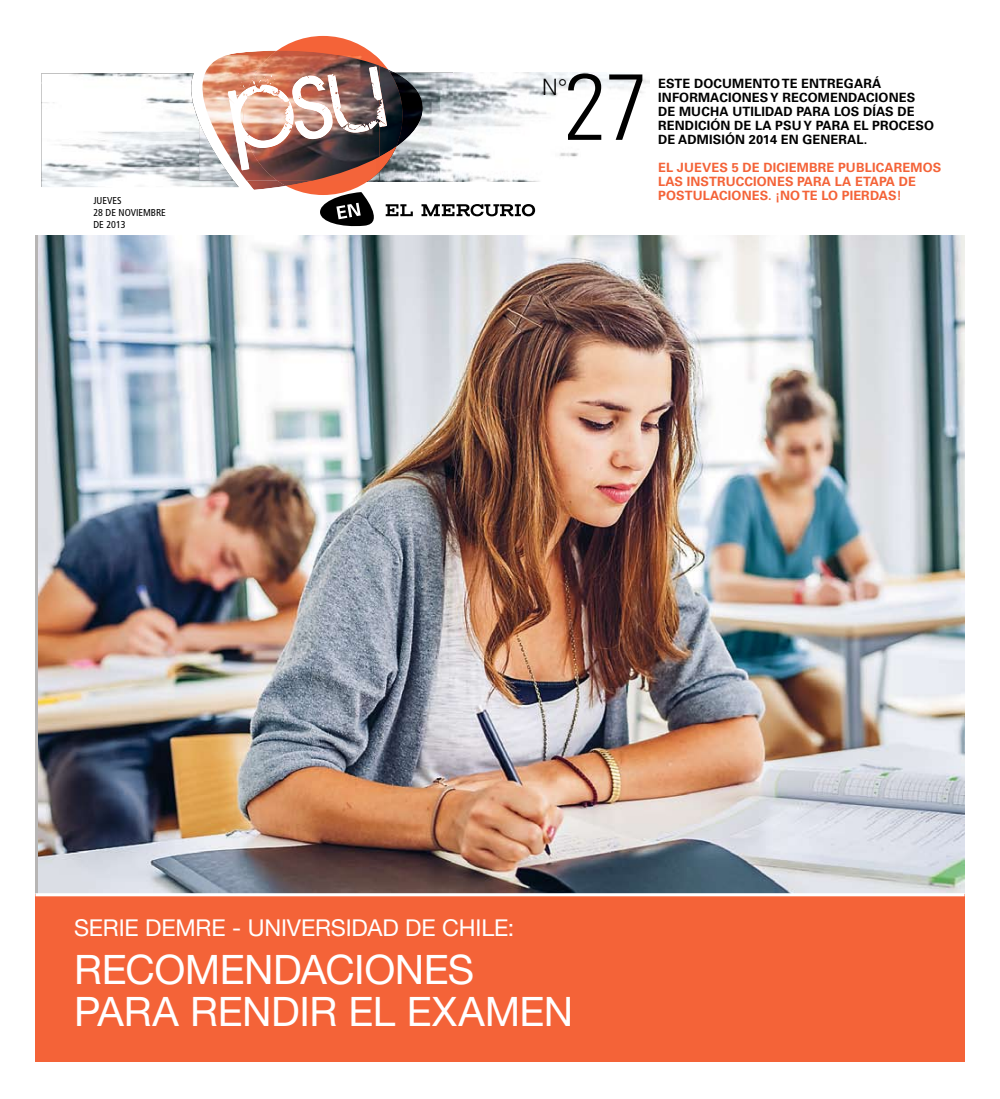
<style>
.page{position:relative;width:1000px;height:1099px;background:#fff}
.page>*{position:absolute;margin:0;border:0;box-sizing:border-box;transform-origin:0 0}
.t1{font:300 condensed 93.75px "Univers LT Std";color:#000}
.t2{font:40.62px/41.9px "Helvetica Neue LT Std";letter-spacing:-.01em;color:#fff}
.t3{font:23.25px "Helvetica Neue LT Std";letter-spacing:-.005em;color:#fff}
.t4{font:300 22.5px "Univers LT Std";color:#000}
.t5{font:700 12.75px/14px "Univers LT Std";letter-spacing:.01em;color:#000}
.t6{font:700 12.75px/14px "Univers LT Std";letter-spacing:.01em;color:#f46338}
.t7{font:condensed 10px/12px "Frutiger LT Std";color:#000}
</style>
<div class="page">
<img style="left:453px;top:72px;width:137px;height:1px">
<img style="left:453px;top:73px;width:196px;height:109px">
<img style="left:413px;top:72px;width:40px;height:110px">
<img style="left:41px;top:73px;width:92px;height:114px">
<div style="left:243px;top:36px;width:159px;height:159px;background:#f46338;border-radius:50%"></div>
<img style="left:413px;top:73px;width:9px;height:73px">
<img style="left:133px;top:50px;width:280px;height:177px">
<svg style="left:421px;top:204px;width:114px;height:12px"></svg>
<img style="left:38px;top:235px;width:926px;height:658px">
<div style="left:35px;top:894px;width:929px;height:167px;background:#f46338"></div>
<hr style="left:35px;top:893px;width:929px;height:3px;background:#fff">
<p class="t7" style="left:93px;top:195px;width:73px">JUEVES<br>28 DE NOVIEMBRE<br>DE 2013</p>
<h1 class="t1" style="left:564px;top:50px;width:85px">27</h1>
<h3 class="t4" style="left:541px;top:74px;width:27px">n°</h3>
<p class="t5" style="left:658px;top:77px;width:277px">ESTE DOCUMENTO TE ENTREGARÁ<br>INFORMACIONES Y RECOMENDACIONES<br>DE MUCHA UTILIDAD PARA LOS DÍAS DE<br>RENDICIÓN DE LA PSU Y PARA EL PROCESO<br>DE ADMISIÓN 2014 EN GENERAL.</p>
<p class="t6" style="left:658px;top:160px;width:284px">EL JUEVES 5 DE DICIEMBRE PUBLICAREMOS<br>LAS INSTRUCCIONES PARA LA ETAPA DE<br>POSTULACIONES. ¡NO TE LO PIERDAS!</p>
<h3 class="t3" style="left:74px;top:914px;width:88px">SERIE DEM</h3>
<h3 class="t3" style="left:195px;top:914px;width:150px">RE - UNIVERSIDAD</h3>
<h3 class="t3" style="left:405px;top:914px;width:110px">DE CHILE:</h3>
<h2 class="t2" style="left:74px;top:947px;width:500px">RECOMENDACIONES<br>PARA RENDIR EL EXAMEN</h2>
</div>
